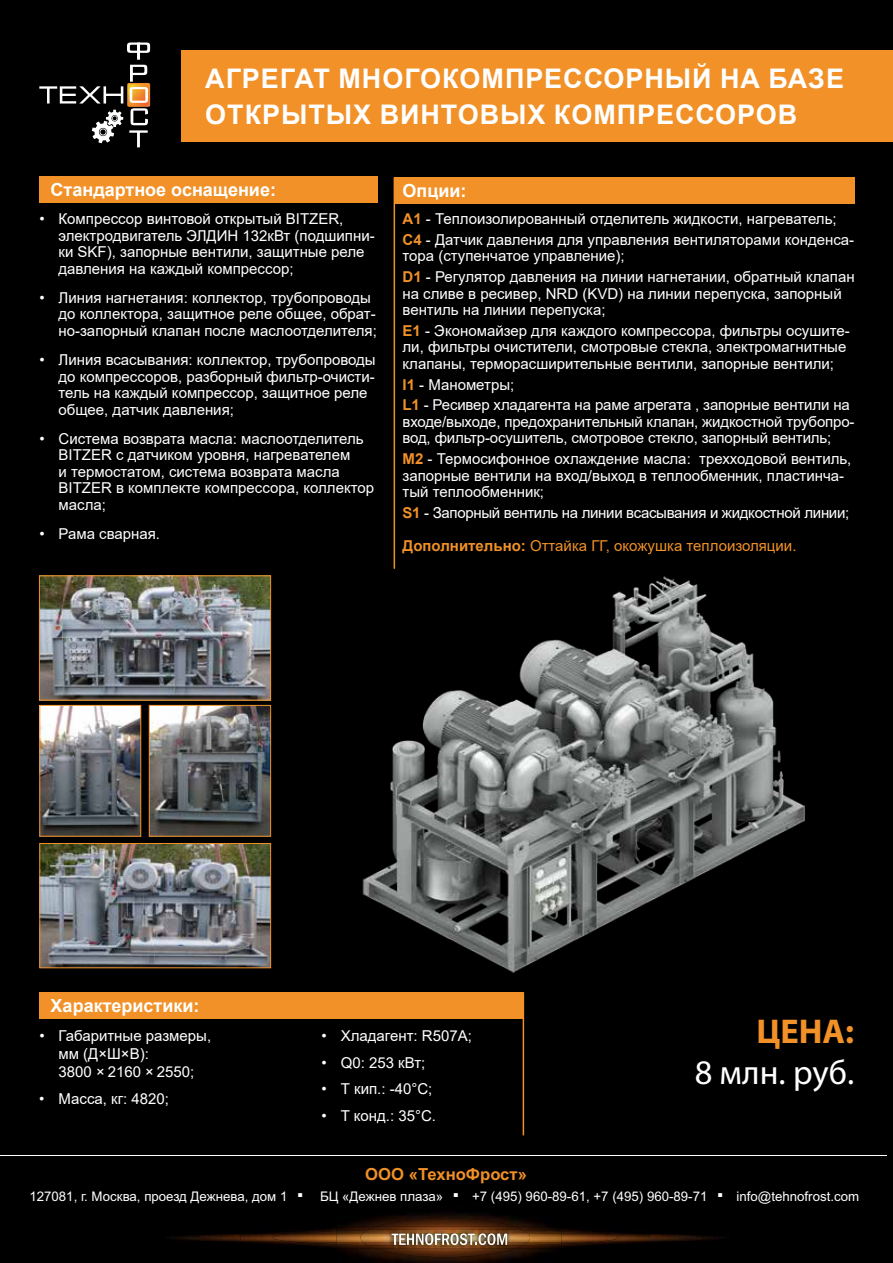
<style>
.page{position:relative;width:893px;height:1263px;background:#000}
.page>*{position:absolute;margin:0;border:0;box-sizing:border-box;transform-origin:0 0}
.t1{font:38.85px "Arial";color:#fff}
.t2{font:34.5px "Myriad Pro";letter-spacing:.005em;color:#fff}
.t3{font:700 34.5px "Myriad Pro";color:#f19127}
.t4{font:700 27px/36.2px "Arial";letter-spacing:.035em;color:#fff}
.t5{font:700 18px "Arial";color:#fff}
.t6{font:700 16.65px "Arial";color:#f09027}
.t7{font:15px/16.5px "Arial";color:#fff}
.t8{font:15px "Arial";letter-spacing:-.02em;color:#fff}
.t9{font:15px "Arial";color:#f19127}
.t10{font:13.2px "Arial";color:#fff}
.s1{font-weight:700;color:#f19127}
.s2{font-weight:700}
</style>
<div class="page">
<svg style="left:176px;top:1213px;width:543px;height:50px"></svg>
<hr style="left:0;top:1155px;width:887px;height:1px;background:#fff">
<div style="left:182px;top:50px;width:711px;height:91px;background:#f19127"></div>
<img style="left:41px;top:577px;width:228px;height:122px">
<div style="left:39px;top:575px;width:232px;height:126px;border:1px solid #f19127"></div>
<svg style="left:127px;top:43px;width:23px;height:16px"></svg>
<svg style="left:39px;top:65px;width:111px;height:82px"></svg>
<img style="left:362px;top:576px;width:443px;height:397px">
<div style="left:39px;top:993px;width:485px;height:26px;background:#f19127"></div>
<img style="left:41px;top:845px;width:228px;height:121px">
<div style="left:39px;top:843px;width:232px;height:125px;border:1px solid #f19127"></div>
<img style="left:151px;top:707px;width:118px;height:128px">
<div style="left:149px;top:705px;width:122px;height:132px;border:1px solid #f19127"></div>
<img style="left:41px;top:707px;width:98px;height:128px">
<div style="left:39px;top:705px;width:102px;height:132px;border:1px solid #f19127"></div>
<div style="left:39px;top:177px;width:338px;height:26px;background:#f19127"></div>
<div style="left:394px;top:177px;width:461px;height:27px;background:#f19127"></div>
<hr style="left:394px;top:177px;width:1px;height:392px;background:#f19127">
<hr style="left:523px;top:993px;width:1px;height:142px;background:#f19127">
<h3 class="t4" style="left:205px;top:61px;width:640px">АГРЕГАТ МНОГОКОМПРЕССОРНЫЙ НА БАЗЕ<br>ОТКРЫТЫХ ВИНТОВЫХ КОМПРЕССОРОВ</h3>
<p class="t5" style="left:51px;top:177px;width:227px">Стандартное оснащение:</p>
<p class="t5" style="left:403px;top:178px;width:66px">Опции:</p>
<p class="t7" style="left:403px;top:208px;width:453px;line-height:20.7px"><span class="s1">A1</span> - Теплоизолированный отделитель жидкости, нагреватель;<br><span class="s1">С4</span> - Датчик давления для управления вентиляторами конденса-</p>
<p class="t7" style="left:403px;top:246px;width:454px;line-height:20.7px">тора (ступенчатое управление);<br><span class="s1">D1</span> - Регулятор давления на линии нагнетании, обратный клапан</p>
<p class="t7" style="left:403px;top:285px;width:441px">на сливе в ресивер, NRD (KVD) на линии перепуска, запорный вентиль на линии перепуска;</p>
<p class="t7" style="left:403px;top:322px;width:449px"><span class="s1">E1</span> - Экономайзер для каждого компрессора, фильтры осушите&shy;ли, фильтры очистители, смотровые стекла, электромагнитные клапаны, терморасширительные вентили, запорные вентили;</p>
<p class="t7" style="left:403px;top:374px;width:449px;line-height:20.7px"><span class="s1">I1</span> - Манометры;<br><span class="s1">L1</span> - Ресивер хладагента на раме агрегата , запорные вентили на</p>
<p class="t7" style="left:403px;top:413px;width:454px">входе/выходе, предохранительный клапан, жидкостной трубопро&shy;вод, фильтр-осушитель, смотровое стекло, запорный вентиль;</p>
<p class="t7" style="left:403px;top:451px;width:450px"><span class="s1">M2</span> - Термосифонное охлаждение масла: трехходовой вентиль, запорные вентили на вход/выход в теплообменник, пластинча&shy;тый теплообменник;</p>
<p class="t8" style="left:403px;top:502px;width:448px"><span class="s1">S1</span> - Запорный вентиль на линии всасывания и жидкостной линии;</p>
<p class="t9" style="left:403px;top:535px;width:395px"><span class="s2">Дополнительно:</span> Оттайка ГГ, окожушка теплоизоляции.</p>
<p class="t7" style="left:59px;top:211px;width:318px;text-indent:-19px">• Компрессор винтовой открытый BITZER, электродвигатель ЭЛДИН 132кВт (подшипни&shy;ки SKF), запорные вентили, защитные реле давления на каждый компрессор;</p>
<p class="t7" style="left:59px;top:289px;width:320px;text-indent:-19px">• Линия нагнетания: коллектор, трубопроводы до коллектора, защитное реле общее, обрат&shy;но-запорный клапан после маслоотделителя;</p>
<p class="t7" style="left:59px;top:352px;width:319px;text-indent:-19px">• Линия всасывания: коллектор, трубопроводы до компрессоров, разборный фильтр-очисти&shy;тель на каждый компрессор, защитное реле общее, датчик давления;</p>
<p class="t7" style="left:59px;top:430px;width:317px;text-indent:-19px">• Система возврата масла: маслоотделитель BITZER с датчиком уровня, нагревателем<br>и термостатом, система возврата масла BITZER в комплекте компрессора, коллектор масла;</p>
<p class="t7" style="left:39px;top:526px;width:122px">• Рама сварная.</p>
<p class="t5" style="left:51px;top:993px;width:150px">Характеристики:</p>
<p class="t7" style="left:59px;top:1027px;width:154px;line-height:18px;text-indent:-19px">• Габаритные размеры, мм (Д×Ш×В):<br>3800 × 2160 × 2550;</p>
<p class="t7" style="left:39px;top:1090px;width:131px">• Масса, кг: 4820;</p>
<p class="t7" style="left:322px;top:1028px;width:152px">• Хладагент: R507A;</p>
<p class="t7" style="left:322px;top:1054px;width:105px">• Q0: 253 кВт;</p>
<p class="t7" style="left:322px;top:1081px;width:112px">• Т кип.: -40°С;</p>
<p class="t7" style="left:322px;top:1107px;width:116px">• T конд.: 35°С.</p>
<p class="t6" style="left:365px;top:1162px;width:163px">ООО «ТехноФрост»</p>
<h2 class="t3" style="left:756px;top:1008px;width:99px">ЦЕНА:</h2>
<h2 class="t2" style="left:695px;top:1051px;width:161px">8 млн. руб.</h2>
<p class="t10" style="left:29px;top:1187px;width:259px">127081, г. Москва, проезд Дежнева, дом 1</p>
<h1 class="t1" style="left:295px;top:1157px;width:12px">.</h1>
<p class="t10" style="left:320px;top:1187px;width:125px">БЦ «Дежнев плаза»</p>
<h1 class="t1" style="left:451px;top:1157px;width:12px">.</h1>
<p class="t10" style="left:472px;top:1187px;width:237px">+7 (495) 960-89-61, +7 (495) 960-89-71</p>
<h1 class="t1" style="left:715px;top:1157px;width:12px">.</h1>
<p class="t10" style="left:736px;top:1187px;width:124px">info@tehnofrost.com</p>
</div>
